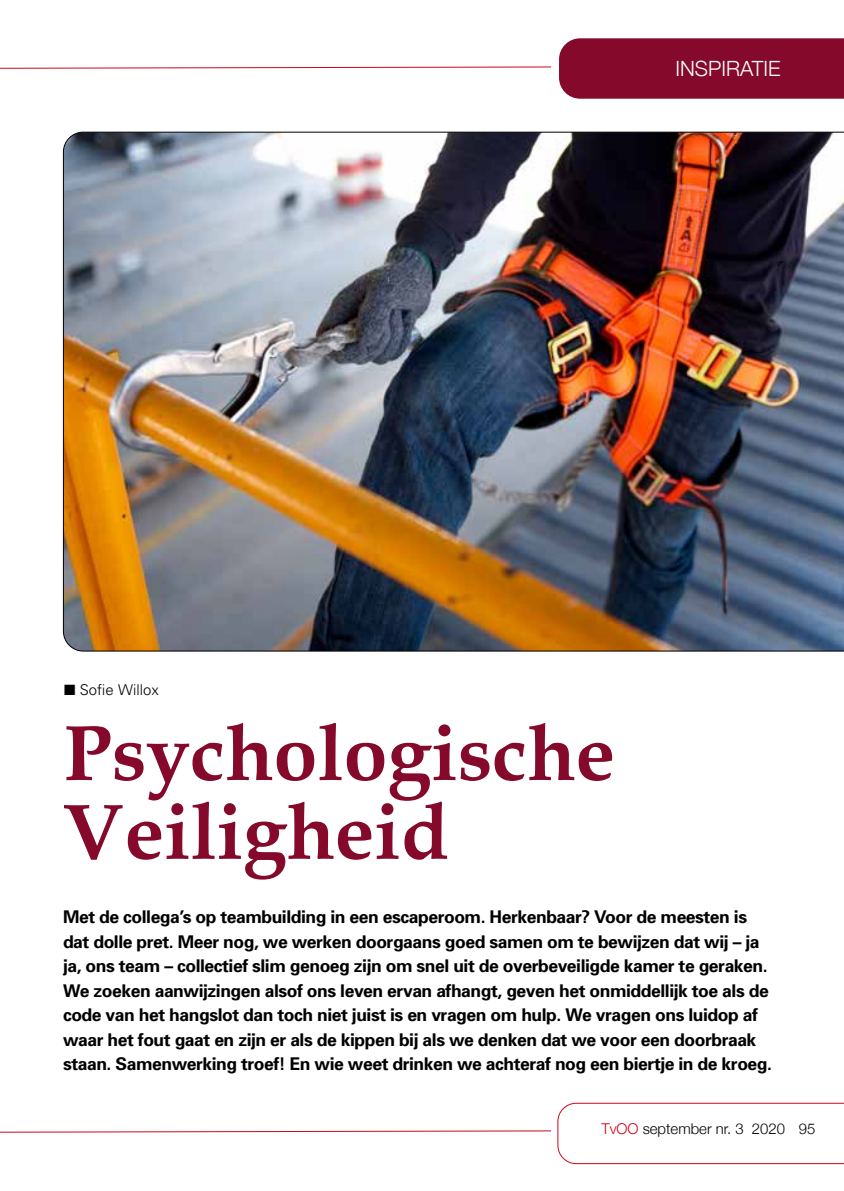
<style>
.page{position:relative;width:844px;height:1191px;background:#fff}
.page>*{position:absolute;margin:0;border:0;box-sizing:border-box;transform-origin:0 0}
.t1{font:700 78.75px/78.8px "Book Antiqua";color:#84092b}
.t2{font:300 21px "Helvetica Neue";color:#fff}
.t3{font:700 17.5px/24.5px "Univers";letter-spacing:-.025em;color:#000}
.t4{font:300 14.88px "Helvetica Neue";color:#000}
.t5{font:300 14.88px "Univers";letter-spacing:.005em;color:#000}
.s1{color:#cd071e}
</style>
<div class="page">
<div style="left:559px;top:38px;width:284px;height:61px;background:#84092b"></div>
<svg style="left:0;top:66px;width:551px;height:3px"></svg>
<svg style="left:0;top:1102px;width:843px;height:62px"></svg>
<img style="left:63px;top:132px;width:780px;height:519px">
<p class="t2" style="left:675px;top:51px;width:107px">INSPIRATIE</p>
<p class="t5" style="left:64px;top:681px;width:96px">■ Sofie Willox</p>
<h1 class="t1" style="left:63px;top:714px;width:553px">Psychologische<br>Veiligheid</h1>
<p class="t3" style="left:63px;top:904px;width:710px">Met de collega’s op teambuilding in een escaperoom. Herkenbaar? Voor de meesten is dat dolle pret. Meer nog, we werken doorgaans goed samen om te bewijzen dat wij – ja ja, ons team – collectief slim genoeg zijn om snel uit de overbeveiligde kamer te geraken.<br>We zoeken aanwijzingen alsof ons leven ervan afhangt, geven het onmiddellijk toe als de code van het hangslot dan toch niet juist is en vragen om hulp. We vragen ons luidop af waar het fout gaat en zijn er als de kippen bij als we denken dat we voor een doorbraak staan. Samenwerking troef! En wie weet drinken we achteraf nog een biertje in de kroeg.</p>
<p class="t4" style="left:601px;top:1117px;width:215px"><span class="s1">TvOO</span> september nr. 3 2020 95</p>
</div>
